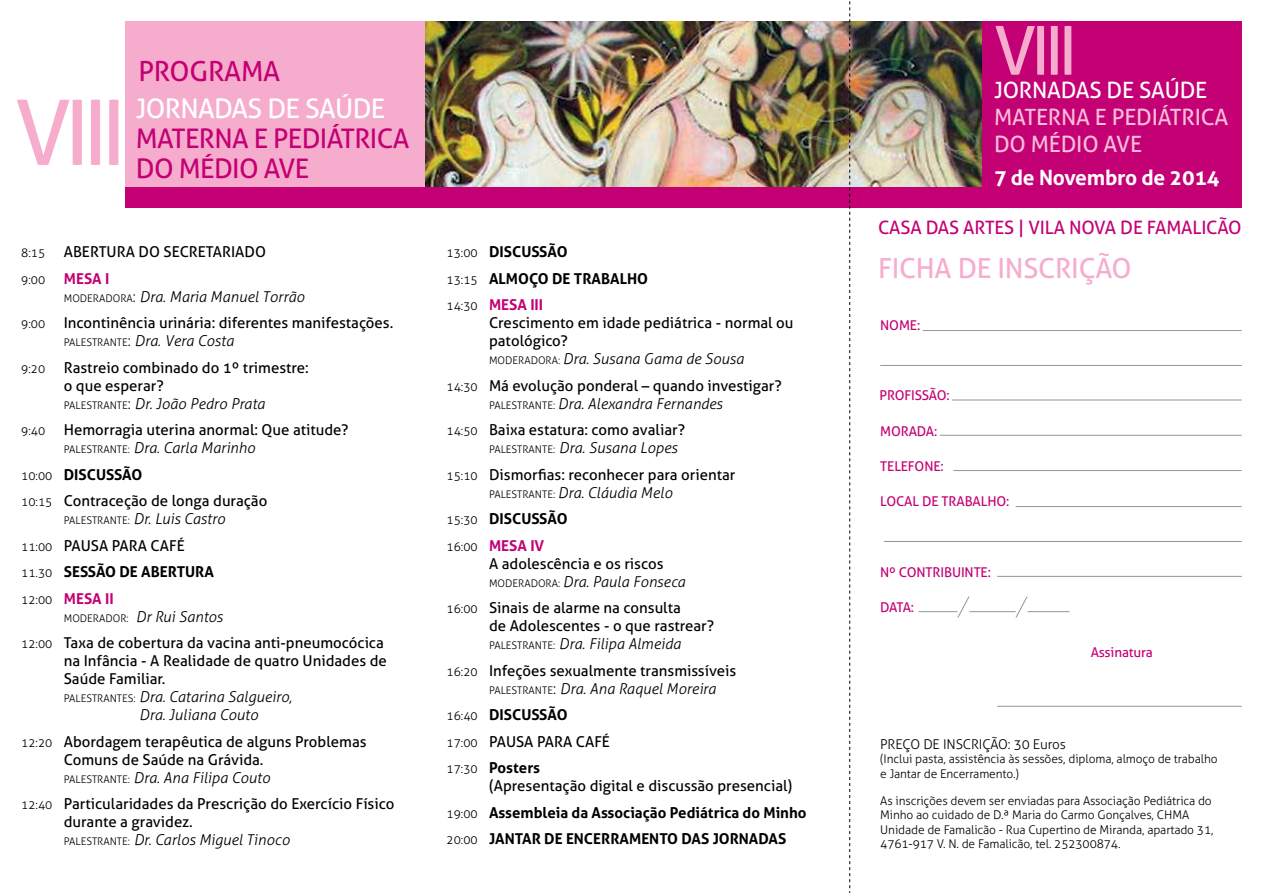
<style>
.page{position:relative;width:1263px;height:893px;background:#fff}
.page>*{position:absolute;margin:0;border:0;box-sizing:border-box;transform-origin:0 0}
.t1{font:90px "Aller";color:#f6adcd}
.t2{font:67.2px "Aller";color:#f6adcd}
.t3{font:27.6px "Aller";letter-spacing:-.01em;color:#f6adcd}
.t4{font:27.6px "Aller";color:#c40075}
.t5{font:27px/30px "Aller";letter-spacing:-.025em;color:#c40075}
.t6{font:27px "Aller";letter-spacing:-.025em;color:#fff}
.t7{font:22.5px/27px "Aller";letter-spacing:-.01em;color:#f8bdd7}
.t8{font:22.5px "Aller";letter-spacing:-.01em;color:#fff}
.t9{font:700 21px "Aller";letter-spacing:-.01em;color:#fff}
.t10{font:18.45px "Aller";letter-spacing:-.01em;color:#c40075}
.t11{font:15px/26.5px "Aller";color:#000}
.t12{font:700 15px/26.5px "Aller";color:#000}
.t13{font:italic 300 15px/26.5px "Aller";color:#000}
.t14{font:13.5px "Aller";letter-spacing:-.01em;color:#c40075}
.t15{font:300 13.5px "Aller";letter-spacing:-.01em;color:#000}
.t16{font:300 12px/14.4px "Aller";letter-spacing:-.01em;color:#000}
.t17{font:300 10.5px "Aller";color:#000}
.s1{font-weight:300;font-size:12px}
.s2{font-weight:700;color:#c40075}
.s3{font-weight:300;font-size:10.5px}
.s4{font-weight:300}
.s5{font-weight:300;font-style:italic}
.s6{font-weight:400;font-style:normal}
.s7{font-style:normal;font-size:10.5px}
.s8{font-style:normal}
.s9{font-weight:700}
.s10{font-weight:400}
.s11{color:#c40075}
.s12{font-style:normal;font-size:12px}
.s13{font-weight:700;font-style:normal}
.s14{font-weight:700;font-style:normal;color:#c40075}
</style>
<div class="page">
<div style="left:125px;top:21px;width:1117px;height:187px;background:#c40075"></div>
<div style="left:125px;top:21px;width:730px;height:165px;background:#f6adcd"></div>
<img style="left:425px;top:21px;width:556px;height:165px">
<svg style="left:849px;top:1px;width:1px;height:892px"></svg>
<hr style="left:923px;top:330px;width:319px;height:1px;background:#939598">
<hr style="left:952px;top:400px;width:290px;height:1px;background:#939598">
<hr style="left:940px;top:435px;width:302px;height:1px;background:#939598">
<hr style="left:953px;top:470px;width:289px;height:1px;background:#939598">
<hr style="left:1016px;top:506px;width:226px;height:1px;background:#939598">
<hr style="left:884px;top:541px;width:358px;height:1px;background:#939598">
<hr style="left:997px;top:576px;width:245px;height:1px;background:#939598">
<hr style="left:997px;top:706px;width:245px;height:1px;background:#939598">
<hr style="left:918px;top:611px;width:39px;height:1px;background:#939598">
<hr style="left:969px;top:611px;width:47px;height:1px;background:#939598">
<hr style="left:1027px;top:611px;width:42px;height:1px;background:#939598">
<hr style="left:880px;top:365px;width:362px;height:1px;background:#939598">
<svg style="left:957px;top:596px;width:13px;height:22px"></svg>
<svg style="left:1015px;top:596px;width:13px;height:22px"></svg>
<h1 class="t1" style="left:15px;top:78px;width:113px">VIII</h1>
<h3 class="t4" style="left:138px;top:55px;width:143px">PROGRAMA</h3>
<h3 class="t6" style="left:136px;top:92px;width:251px">Jornadas de Saúde</h3>
<h3 class="t5" style="left:136px;top:123px;width:275px">Materna e Pediátri ca do Médio Ave</h3>
<p class="t11" style="left:21px;top:239px;width:246px"><span class="s1">8:15</span> Abertu ra do Secretariado<br><span class="s1">9:00</span> <span class="s2">MESA I</span></p>
<p class="t17" style="left:64px;top:292px;width:17px">Mode</p>
<p class="t17" style="left:93px;top:292px;width:14px">rado</p>
<p class="t11" style="left:21px;top:283px;width:374px;text-indent:99px"><span class="s3">ra</span><span class="s4">:</span> <span class="s5">Dra. Maria Manuel Torrão<br></span><span class="s1">9:00</span> Incontinência urinária: diferentes manifestações.</p>
<p class="t11" style="left:21px;top:328px;width:289px;text-indent:43px"><span class="s3">Palestran te</span><span class="s4">:</span> <span class="s5">Dra. Vera Costa<br></span><span class="s1">9:20</span> Rastreio combinado do 1º trimestre:</p>
<p class="t13" style="left:64px;top:376px;width:203px;line-height:18px"><span class="s6">o que esperar?<br></span><span class="s7">Palestran te</span><span class="s8">:</span> Dr. João Pedro Prata</p>
<p class="t11" style="left:64px;top:421px;width:286px;line-height:18px;text-indent:-43px"><span class="s1">9:40</span> Hemorragia uterina anormal: Que atitude?<br><span class="s3">Palestran te:</span> <span class="s5">Dra. Carla Marinho</span></p>
<p class="t11" style="left:21px;top:461px;width:248px"><span class="s1">10:00</span> <span class="s9">DISCUSSÃO<br></span><span class="s1">10:15</span> Contraceção de longa duração</p>
<p class="t12" style="left:21px;top:506px;width:206px;text-indent:43px"><span class="s3">Palestran te:</span> <span class="s5">Dr. Luis Castro<br></span><span class="s1">11:00</span> <span class="s10">Pausa para café<br></span><span class="s1">11.30</span> SESSÃO DE ABERTURA<br><span class="s1">12:00</span> <span class="s11">MESA II</span></p>
<p class="t17" style="left:64px;top:612px;width:17px">Mode</p>
<p class="t17" style="left:93px;top:612px;width:14px">rado</p>
<p class="t11" style="left:21px;top:603px;width:364px;text-indent:99px"><span class="s3">r:</span> <span class="s5">Dr Rui Santos<br></span><span class="s1">12:00</span> Taxa de cobertura da vacina anti-pneumocócica</p>
<p class="t11" style="left:64px;top:648px;width:325px">na Infância - A Realidade de quatro Unidades de</p>
<p class="t11" style="left:64px;top:666px;width:103px">Saúde Familiar.</p>
<p class="t13" style="left:64px;top:684px;width:230px"><span class="s7">Palestran tes:</span> Dra. Catarina Salgueiro,</p>
<p class="t13" style="left:139px;top:702px;width:120px">Dra. Juliana Couto</p>
<p class="t11" style="left:64px;top:732px;width:304px;line-height:18px;text-indent:-43px"><span class="s1">12:20</span> Abordagem terapêutica de alguns Problemas<br>Comuns de Saúde na Grávida.<br><span class="s3">Palestrante:</span> <span class="s5">Dra. Ana Filipa Couto</span></p>
<p class="t11" style="left:64px;top:795px;width:332px;line-height:18px;text-indent:-43px"><span class="s1">12:40</span> Particularidades da Prescrição do Exercício Físico durante a gravidez.<br><span class="s3">Palestran te:</span> <span class="s5">Dr. Carlos Miguel Tinoco</span></p>
<p class="t12" style="left:446px;top:239px;width:201px"><span class="s1">13:00</span> DISCUSSÃO<br><span class="s1">13:15</span> ALMOÇO DE TRABALHO<br><span class="s1">14:30</span> <span class="s11">MESA III</span></p>
<p class="t11" style="left:446px;top:310px;width:19px">C</p>
<p class="t11" style="left:489px;top:314px;width:306px;line-height:18px;text-indent:9px">rescimento em idade pediátrica - normal ou patológico?</p>
<p class="t17" style="left:489px;top:354px;width:17px">Mode</p>
<p class="t17" style="left:518px;top:354px;width:14px">rado</p>
<p class="t11" style="left:446px;top:346px;width:337px;text-indent:99px"><span class="s3">ra:</span> <span class="s5">Dra. Susana Gama de Sousa<br></span><span class="s1">14:30</span> Má evolução ponderal – quando investigar?</p>
<p class="t11" style="left:446px;top:390px;width:278px;text-indent:43px"><span class="s3">Palestran te:</span> <span class="s5">Dra. Alexandra Fernandes<br></span><span class="s1">14:50</span> Baixa estatura: como avaliar?</p>
<p class="t11" style="left:446px;top:435px;width:291px;text-indent:43px"><span class="s3">Palestrante:</span> <span class="s5">Dra. Susana Lopes<br></span><span class="s1">15:10</span> Dismorfias: reconhecer para orientar</p>
<p class="t13" style="left:446px;top:479px;width:227px;text-indent:43px"><span class="s7">Palestran te:</span> Dra. Cláudia Melo<br><span class="s12">15:30</span> <span class="s13">DISCUSSÃO<br></span><span class="s12">16:00</span> <span class="s14">MESA IV</span></p>
<p class="t11" style="left:446px;top:550px;width:27px">A</p>
<p class="t11" style="left:502px;top:550px;width:163px">adolescência e os riscos</p>
<p class="t17" style="left:489px;top:577px;width:17px">Mode</p>
<p class="t17" style="left:518px;top:577px;width:14px">rado</p>
<p class="t11" style="left:446px;top:568px;width:240px;text-indent:99px"><span class="s3">rA:</span> <span class="s5">Dra. Paula Fonseca<br></span><span class="s1">16:00</span> Sinais de alarme na consulta</p>
<p class="t11" style="left:489px;top:617px;width:227px;line-height:18px">de Adolescentes - o que rastrear?<br><span class="s3">Palestrante:</span> <span class="s5">Dra. Filipa Almeida</span></p>
<p class="t11" style="left:489px;top:661px;width:249px;line-height:18px;text-indent:-43px"><span class="s1">16:20</span> Infeções sexualmente transmissíveis<br><span class="s3">Palestran te</span><span class="s4">:</span> <span class="s5">Dra. Ana Raquel Moreira</span></p>
<p class="t12" style="left:446px;top:702px;width:165px"><span class="s1">16:40</span> DISCUSSÃO<br><span class="s1">17:00</span> <span class="s10">Pausa para café<br></span><span class="s1">17:30</span> POSTERS</p>
<p class="t12" style="left:446px;top:773px;width:362px;text-indent:43px"><span class="s10">(Apresentação digital e discussão presencial)<br></span><span class="s1">19:00</span> ASSEMBLEIA DA ASSOCIAÇÃO PEDIÁTRICA DO MINHO<br><span class="s1">20:00</span> JANTAR DE ENCERRAMENTO DAS JORNADAS</p>
<h2 class="t2" style="left:994px;top:10px;width:85px">VIII</h2>
<h3 class="t8" style="left:994px;top:76px;width:215px">Jornadas de Saúde</h3>
<h3 class="t7" style="left:994px;top:103px;width:236px">Materna e Pediátri ca do Médio Ave</h3>
<h3 class="t9" style="left:994px;top:164px;width:227px">7 DE NOVEMBRO DE 2014</h3>
<p class="t10" style="left:878px;top:216px;width:365px">Casa das Artes | Vi la N ova de Famali cão</p>
<h3 class="t3" style="left:878px;top:251px;width:255px">Ficha de i nscrição</h3>
<p class="t14" style="left:880px;top:317px;width:41px">nome:</p>
<p class="t14" style="left:879px;top:387px;width:72px">Profi ssão:</p>
<p class="t14" style="left:880px;top:423px;width:59px">Morada:</p>
<p class="t14" style="left:880px;top:458px;width:65px">telefone:</p>
<p class="t14" style="left:880px;top:493px;width:131px">local de Trabalh o:</p>
<p class="t14" style="left:880px;top:564px;width:67px">nº Contribui</p>
<p class="t14" style="left:965px;top:564px;width:28px">nte:</p>
<p class="t14" style="left:880px;top:599px;width:35px">Data:</p>
<p class="t14" style="left:1091px;top:643px;width:64px">Assinatura</p>
<p class="t15" style="left:880px;top:736px;width:75px">Preço de Insc</p>
<p class="t15" style="left:971px;top:736px;width:96px">ri ção: 30 Euros</p>
<p class="t16" style="left:880px;top:752px;width:339px">(Inclui pasta, assistência às sessões, diploma, almoço de trabalho e Jantar de Encerramento.)</p>
<p class="t16" style="left:880px;top:793px;width:335px">As inscrições devem ser enviadas para Associação Pediátrica do Minho ao cuidado de D.ª Maria do Carmo Gonçalves, CHMA Unidade de Famalicão - Rua Cupertino de Miranda, apartado 31, 4761-917 V. N. de Famalicão, tel. 252300874.</p>
</div>
